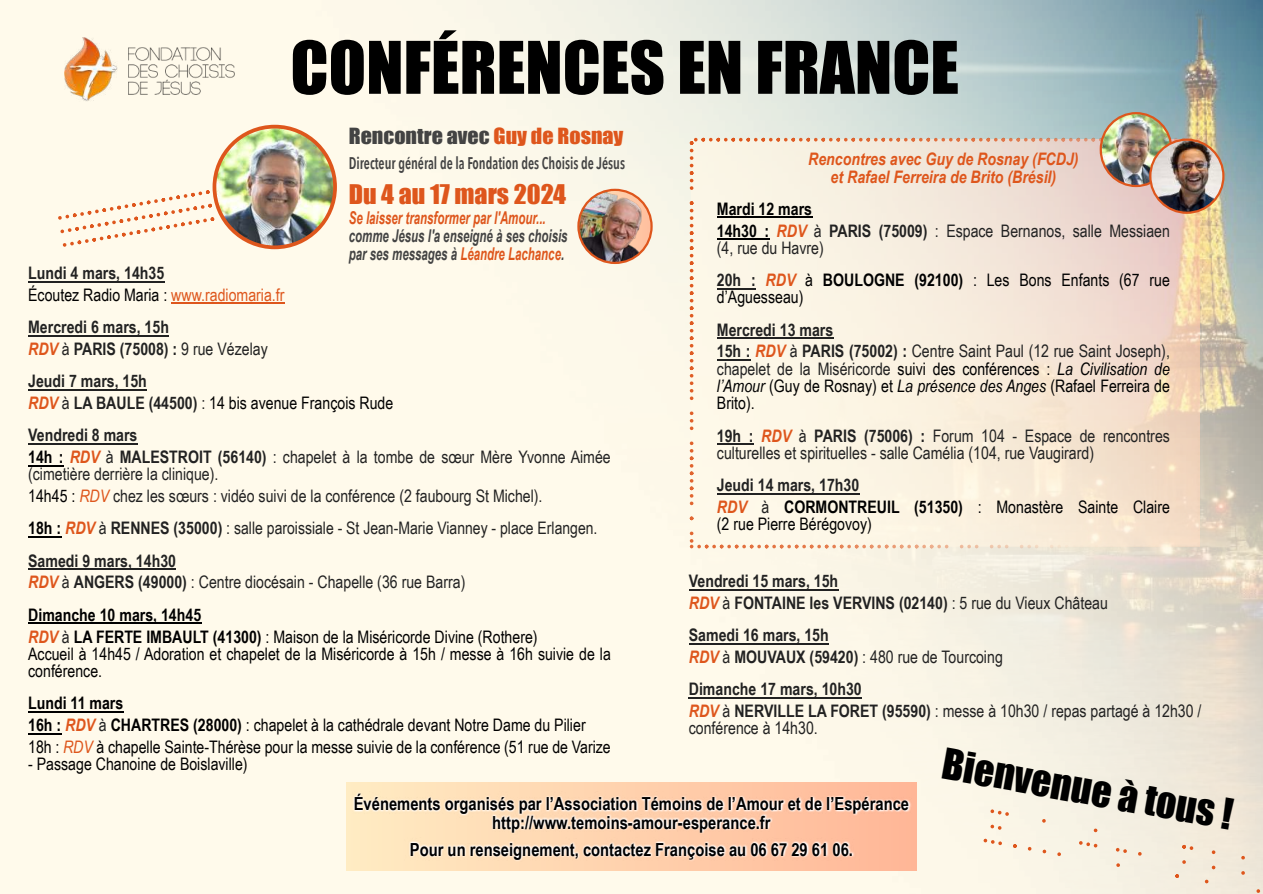
<style>
.page{position:relative;width:1263px;height:894px;background:#fff}
.page>*{position:absolute;margin:0;border:0;box-sizing:border-box;transform-origin:0 0}
.t1{font:66.9px "Impact";color:#000}
.t2{font:39.3px "Impact";color:#000}
.t3{font:24.9px "Impact";color:#de561c;scale:1.04 1}
.t4{font:20.4px "Impact";color:#434343;scale:1.08 1}
.t5{font:700 18px/18px "Arial Narrow";color:#000;text-align:center}
.t6{font:italic 700 17.7px/17.7px "Arial Narrow";color:#434343;scale:.79 1}
.t7{font:italic 700 17.7px "Arial Narrow";color:#de561c;scale:.79 1}
.t8{font:17.25px/21.8px "Arial Narrow";color:#000}
.t9{font:17.25px/21.8px "Arial Narrow";color:#222}
.t10{font:700 17.25px/21.8px "Arial Narrow";color:#222}
.t11{font:italic 700 17.25px/17.2px "Arial Narrow";color:#de561c;text-align:center}
.t12{font:600 16.8px "Avenir Next Condensed";color:#434343;scale:.8 1}
.s1{color:#de561c}
.s2{font-weight:700;color:#000}
.s3{font-weight:700;font-style:italic;color:#de561c}
.s4{font-weight:700}
.s5{color:#222}
.s6{font-weight:700;color:#222}
.s7{font-style:italic}
.s8{font-style:italic;color:#de561c}
.s9{font-weight:400}
.s10{font-weight:400;color:#000}
.s11{color:#000}
</style>
<div class="page">
<img style="left:0;top:0;width:1263px;height:893px">
<img style="left:695px;top:143px;width:501px;height:400px">
<img style="left:578px;top:190px;width:74px;height:63px">
<img style="left:578px;top:190px;width:74px;height:73px;border-radius:50%">
<div style="left:577px;top:189px;width:76px;height:75px;border:2px solid #de561c;border-radius:50%"></div>
<svg style="left:56px;top:186px;width:167px;height:63px;background:#fceedb"></svg>
<img style="left:214px;top:127px;width:121px;height:120px;border-radius:50%">
<div style="left:213px;top:125px;width:124px;height:124px;border:4px solid #de561c;border-radius:50%"></div>
<img style="left:65px;top:38px;width:53px;height:65px">
<img style="left:129px;top:47px;width:106px;height:48px">
<hr style="left:28px;top:281px;width:136px;height:1px;background:#222">
<hr style="left:171px;top:303px;width:113px;height:1px;background:#de561c">
<hr style="left:28px;top:335px;width:141px;height:1px;background:#222">
<hr style="left:28px;top:389px;width:119px;height:1px;background:#222">
<hr style="left:28px;top:443px;width:110px;height:1px;background:#222">
<hr style="left:28px;top:465px;width:35px;height:1px;background:#000">
<hr style="left:28px;top:536px;width:33px;height:1px;background:#000">
<hr style="left:28px;top:568px;width:148px;height:1px;background:#222">
<hr style="left:28px;top:622px;width:173px;height:1px;background:#000">
<hr style="left:28px;top:711px;width:95px;height:1px;background:#000">
<hr style="left:28px;top:732px;width:33px;height:2px;background:#000">
<hr style="left:717px;top:216px;width:95px;height:2px;background:#000">
<hr style="left:717px;top:238px;width:52px;height:1px;background:#000">
<hr style="left:717px;top:288px;width:39px;height:1px;background:#222">
<hr style="left:717px;top:337px;width:116px;height:1px;background:#222">
<hr style="left:717px;top:359px;width:34px;height:1px;background:#222">
<hr style="left:717px;top:443px;width:37px;height:1px;background:#222">
<hr style="left:717px;top:492px;width:142px;height:2px;background:#222">
<hr style="left:689px;top:588px;width:149px;height:2px;background:#222">
<hr style="left:689px;top:642px;width:140px;height:2px;background:#222">
<hr style="left:689px;top:696px;width:173px;height:2px;background:#222">
<svg style="left:981px;top:806px;width:282px;height:87px;background:#f5edde"></svg>
<div style="left:346px;top:782px;width:571px;height:88px;background:linear-gradient(to right,#ffecc3,#ffb697)"></div>
<img style="left:352px;top:791px;width:559px;height:70px">
<img style="left:1101px;top:113px;width:70px;height:73px;border-radius:50%">
<div style="left:1100px;top:112px;width:72px;height:75px;border:2px solid #de561c;border-radius:50%"></div>
<img style="left:1150px;top:140px;width:73px;height:73px;border-radius:50%">
<div style="left:1149px;top:138px;width:75px;height:76px;border:2px solid #de561c;border-radius:50%"></div>
<h1 class="t1" style="left:290px;top:41px;width:670px">CONFÉRENCES EN FRANCE</h1>
<p class="t4" style="left:349px;top:128px;width:256px">Rencontre avec <span class="s1">Guy de Rosnay</span></p>
<p class="t12" style="left:349px;top:152px;width:347px">Directeur général de la Fondation des Choisis de Jésus</p>
<h3 class="t3" style="left:349px;top:184px;width:210px">Du 4 au 17 mars 2024</h3>
<p class="t11" style="left:808px;top:152px;width:272px">Rencontres avec Guy de Rosnay (FCDJ) et Rafael Ferreira de Brito (Brésil)</p>
<p class="t9" style="left:717px;top:199px;width:454px"><span class="s2">Mardi 12 mars<br>14h30 :</span> <span class="s3">RDV</span> à <span class="s4">PARIS (75009)</span> : Espace Bernanos, salle Messiaen</p>
<p class="t8" style="left:717px;top:233px;width:454px;line-height:32.2px"><span class="s5">(4, rue du Havre)<br></span><span class="s6">20h :</span> <span class="s3">RDV</span> à <span class="s4">BOULOGNE (92100)</span> : Les Bons Enfants (67 rue</p>
<p class="t8" style="left:717px;top:288px;width:88px">d’Aguesseau)</p>
<p class="t9" style="left:717px;top:320px;width:454px"><span class="s4">Mercredi 13 mars<br>15h :</span> <span class="s3">RDV</span> à <span class="s4">PARIS (75002) :</span> Centre Saint Paul (12 rue Saint Joseph),</p>
<p class="t8" style="left:717px;top:361px;width:454px;line-height:17.2px;text-align:justify"><span class="s5">chapelet de la Miséricorde</span> suivi des conférences : <span class="s7">La Civilisation de l’Amour</span> (Guy de Rosnay) et <span class="s7">La présence des Anges</span> (Rafael Ferreira de Brito).</p>
<p class="t9" style="left:717px;top:428px;width:454px;line-height:17.2px"><span class="s4">19h :</span> <span class="s3">RDV</span> à <span class="s4">PARIS (75006) :</span> Forum 104 - Espace de rencontres culturelles et spirituelles - salle Camélia (104, rue Vaugirard)</p>
<p class="t8" style="left:717px;top:475px;width:454px"><span class="s6">Jeudi 14 mars, 17h30<br></span><span class="s3">RDV</span> <span class="s5">à</span> <span class="s4">CORMONTREUIL (51350)</span> : Monastère Sainte Claire</p>
<p class="t8" style="left:717px;top:514px;width:156px">(2 rue Pierre Bérégovoy)</p>
<p class="t7" style="left:349px;top:211px;width:251px">Se laisser transformer par l'Amour...</p>
<p class="t6" style="left:349px;top:228px;width:278px">comme Jésus l'a enseigné à ses choisis par ses messages à <span class="s1">Léandre Lachance</span>.</p>
<p class="t8" style="left:28px;top:264px;width:258px"><span class="s6">Lundi 4 mars, 14h35<br></span>Écoutez Radio Maria : <span class="s1">www.radiomaria.fr</span></p>
<p class="t10" style="left:28px;top:318px;width:241px">Mercredi 6 mars, 15h<br><span class="s8">RDV</span> <span class="s9">à</span> PARIS (75008) : <span class="s9">9 rue Vézelay</span></p>
<p class="t10" style="left:28px;top:372px;width:367px">Jeudi 7 mars, 15h<br><span class="s8">RDV</span> <span class="s9">à</span> LA BAULE (44500) <span class="s9">:</span> <span class="s10">14 bis avenue François Rude</span></p>
<p class="t9" style="left:28px;top:426px;width:584px"><span class="s4">Vendredi 8 mars<br></span><span class="s2">14h :</span> <span class="s3">RDV</span> à <span class="s4">MALESTROIT (56140)</span> : chapelet à la tombe de sœur Mère Yvonne Aimée</p>
<p class="t9" style="left:28px;top:465px;width:516px">(cimetière derrière la clinique).<br><span class="s11">14h45 :</span> <span class="s8">RDV</span> chez les sœurs : vidéo suivi de la conférence (2 faubourg St Michel).</p>
<p class="t9" style="left:28px;top:513px;width:571px;line-height:32.2px"><span class="s2">18h :</span> <span class="s3">RDV</span> à <span class="s4">RENNES (35000)</span> : salle paroissiale - St Jean-Marie Vianney - place Erlangen.<br><span class="s4">Samedi 9 mars, 14h30</span></p>
<p class="t9" style="left:28px;top:567px;width:439px;line-height:32.2px"><span class="s3">RDV</span> à <span class="s4">ANGERS (49000)</span> : Centre diocésain - Chapelle (36 rue Barra)<br><span class="s2">Dimanche 10 mars, 14h45</span></p>
<p class="t8" style="left:28px;top:629px;width:584px;line-height:17.2px"><span class="s3">RDV</span> <span class="s5">à</span> <span class="s4">LA FERTE IMBAULT (41300)</span> : Maison de la Miséricorde Divine (Rothere)<br>Accueil à 14h45 / Adoration et chapelet de la Miséricorde à 15h / messe à 16h suivie de la conférence.</p>
<p class="t8" style="left:28px;top:693px;width:584px"><span class="s4">Lundi 11 mars<br>16h :</span> <span class="s3">RDV</span> <span class="s5">à</span> <span class="s4">CHARTRES (28000)</span> : chapelet à la cathédrale devant Notre Dame du Pilier<br>18h : <span class="s8">RDV</span> à chapelle Sainte-Thérèse pour la messe suivie de la conférence (51 rue de Varize</p>
<p class="t8" style="left:28px;top:754px;width:221px">- Passage Chanoine de Boislaville)</p>
<p class="t10" style="left:689px;top:571px;width:421px">Vendredi 15 mars, 15h<br><span class="s8">RDV</span> <span class="s9">à</span> FONTAINE les VERVINS (02140) <span class="s9">: 5 rue du Vieux Château</span></p>
<p class="t10" style="left:689px;top:625px;width:316px">Samedi 16 mars, 15h<br><span class="s8">RDV</span> <span class="s9">à</span> MOUVAUX (59420) <span class="s9">: 480 rue de Tourcoing</span></p>
<p class="t10" style="left:689px;top:679px;width:514px">Dimanche 17 mars, 10h30<br><span class="s8">RDV</span> <span class="s9">à</span> NERVILLE LA FORET (95590) <span class="s9">: messe à 10h30 / repas partagé à 12h30 /</span></p>
<p class="t9" style="left:689px;top:718px;width:131px">conférence à 14h30.</p>
<h2 class="t2" style="left:946px;top:747px;width:295px;rotate:10deg">Bienvenue à tous !</h2>
<p class="t5" style="left:354px;top:796px;width:557px">Événements organisés par l’Association Témoins de l’Amour et de l’Espérance http://www.temoins-amour-esperance.fr</p>
<p class="t5" style="left:410px;top:841px;width:445px">Pour un renseignement, contactez Françoise au 06 67 29 61 06.</p>
</div>
